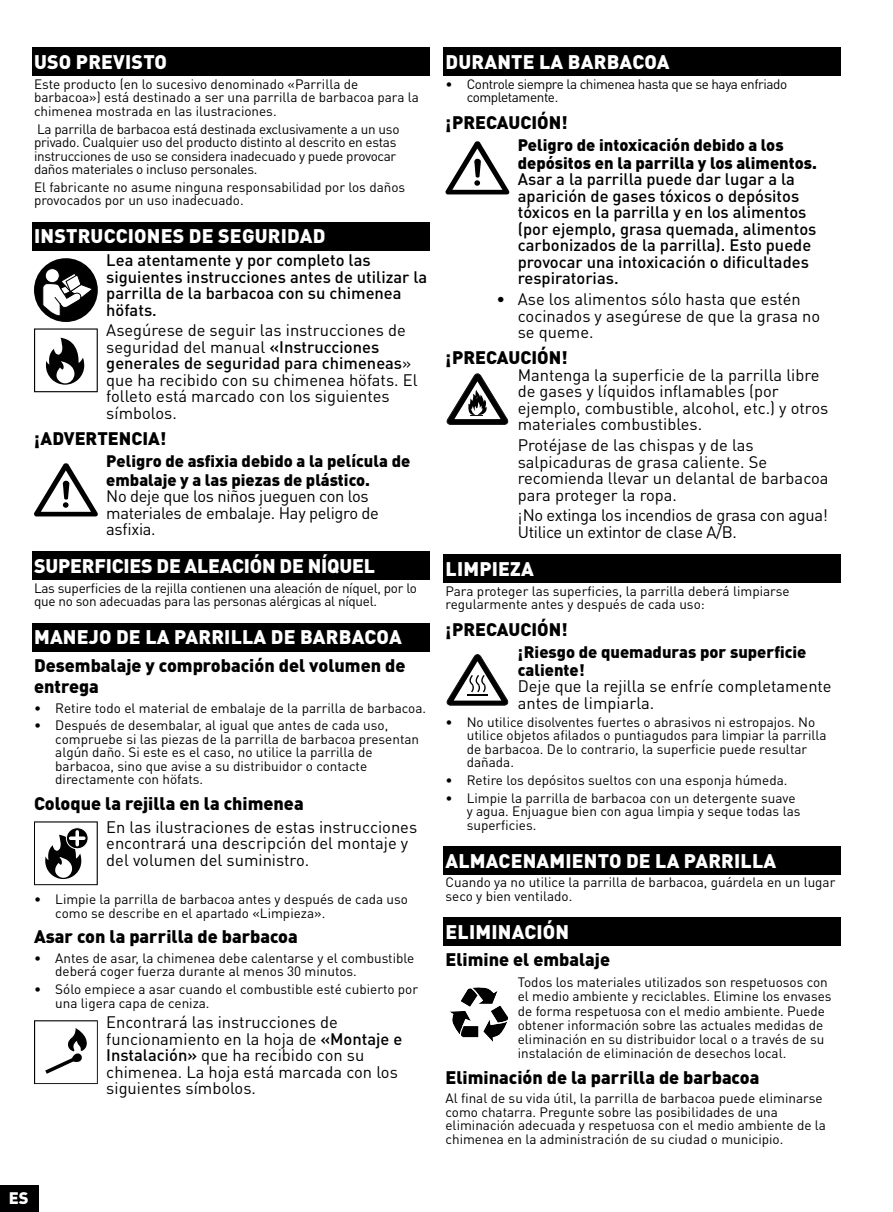
<style>
.page{position:relative;width:893px;height:1212px;background:#fff}
.page>*{position:absolute;margin:0;border:0;box-sizing:border-box;transform-origin:0 0}
.t1{font:900 19.5px "DIN Pro";letter-spacing:.01em;color:#fff}
.t2{font:900 19.5px "DIN Pro";letter-spacing:-.01em;color:#fff}
.t3{font:900 18px/21px "DIN Pro";color:#000}
.t4{font:16.5px/16.5px "DIN Pro";color:#000}
.t5{font:500 16.5px/16.5px "DIN Pro";color:#000}
.t6{font:900 16.5px/18px "DIN Pro";color:#000}
.t7{font:16.5px/16.5px "DIN Pro";letter-spacing:-.02em;color:#000}
.t8{font:900 16.5px "DIN Pro";color:#fff}
.t9{font:13.5px/13.5px "DIN Pro";color:#000}
.t10{font:13.5px/13.5px "DIN Pro";letter-spacing:-.02em;color:#000}
.t11{font:13.5px/13.5px "DIN Pro";letter-spacing:-.03em;color:#000}
.s1{font-weight:500}
</style>
<div class="page">
<div style="left:0;top:1185px;width:38px;height:27px;background:#000"></div>
<div style="left:32px;top:48px;width:398px;height:28px;background:#000"></div>
<div style="left:32px;top:222px;width:398px;height:28px;background:#000"></div>
<div style="left:32px;top:552px;width:398px;height:28px;background:#000"></div>
<div style="left:32px;top:623px;width:398px;height:28px;background:#000"></div>
<div style="left:443px;top:48px;width:398px;height:28px;background:#000"></div>
<div style="left:443px;top:555px;width:398px;height:28px;background:#000"></div>
<div style="left:443px;top:846px;width:398px;height:28px;background:#000"></div>
<div style="left:443px;top:918px;width:398px;height:28px;background:#000"></div>
<div style="left:34px;top:258px;width:64px;height:64px;background:#000;border-radius:50%"></div>
<div style="left:45px;top:269px;width:14px;height:14px;background:#fff;border-radius:50%"></div>
<div style="left:45px;top:268px;width:15px;height:15px;border:1px solid #000;border-radius:50%"></div>
<svg style="left:42px;top:272px;width:52px;height:45px"></svg>
<svg style="left:34px;top:328px;width:64px;height:64px"></svg>
<svg style="left:34px;top:463px;width:64px;height:53px"></svg>
<svg style="left:34px;top:821px;width:64px;height:64px"></svg>
<svg style="left:66px;top:828px;width:22px;height:21px"></svg>
<div style="left:66px;top:827px;width:22px;height:22px;border:1px solid #fff;border-radius:50%"></div>
<svg style="left:71px;top:836px;width:13px;height:4px"></svg>
<svg style="left:75px;top:832px;width:4px;height:13px"></svg>
<svg style="left:34px;top:1020px;width:64px;height:64px"></svg>
<svg style="left:445px;top:141px;width:64px;height:53px"></svg>
<svg style="left:446px;top:374px;width:62px;height:51px"></svg>
<svg style="left:446px;top:654px;width:62px;height:51px"></svg>
<svg style="left:449px;top:987px;width:59px;height:55px"></svg>
<h1 class="t1" style="left:34px;top:49px;width:134px">USO PREVISTO</h1>
<p class="t9" style="left:34px;top:77px;width:387px">Este producto (en lo sucesivo denominado «Parrilla de barbacoa») está destinado a ser una parrilla de barbacoa para la chimenea mostrada en las ilustraciones.</p>
<p class="t10" style="left:34px;top:121px;width:367px">La parrilla de barbacoa está destinada exclusivamente a un uso privado. Cualquier uso del producto distinto al descrito en estas instrucciones de uso se considera inadecuado y puede provocar daños materiales o incluso personales.</p>
<p class="t9" style="left:34px;top:180px;width:373px">El fabricante no asume ninguna responsabilidad por los daños provocados por un uso inadecuado.</p>
<h1 class="t1" style="left:34px;top:223px;width:293px">INSTRUCCIONES DE SEGURIDAD</h1>
<p class="t5" style="left:106px;top:251px;width:322px">Lea atentamente y por completo las siguientes instrucciones antes de utilizar la parrilla de la barbacoa con su chimenea höfats.</p>
<p class="t4" style="left:106px;top:322px;width:313px">Asegúrese de seguir las instrucciones de seguridad del manual <span class="s1">«Instrucciones generales de seguridad para chimeneas</span>» que ha recibido con su chimenea höfats. El folleto está marcado con los siguientes símbolos.</p>
<h2 class="t3" style="left:34px;top:427px;width:134px">¡ADVERTENCIA!</h2>
<p class="t6" style="left:106px;top:452px;width:305px">Peligro de asfixia debido a la película de embalaje y a las piezas de plástico.</p>
<p class="t7" style="left:106px;top:487px;width:274px">No deje que los niños jueguen con los materiales de embalaje. Hay peligro de asfixia.</p>
<h1 class="t2" style="left:34px;top:553px;width:342px">SUPERFICIES DE ALEACIÓN DE NÍQUEL</h1>
<p class="t10" style="left:34px;top:581px;width:384px">Las superficies de la rejilla contienen una aleación de níquel, por lo que no son adecuadas para las personas alérgicas al níquel.</p>
<h1 class="t1" style="left:34px;top:624px;width:369px">MANEJO DE LA PARRILLA DE BARBACOA</h1>
<h2 class="t3" style="left:34px;top:654px;width:373px">Desembalaje y comprobación del volumen de entrega</h2>
<p class="t9" style="left:34px;top:700px;width:394px">• Retire todo el material de embalaje de la parrilla de barbacoa.</p>
<p class="t9" style="left:55px;top:718px;width:365px;text-indent:-21px">• Después de desembalar, al igual que antes de cada uso, compruebe si las piezas de la parrilla de barbacoa presentan algún daño. Si este es el caso, no utilice la parrilla de barbacoa, sino que avise a su distribuidor o contacte directamente con höfats.</p>
<h2 class="t3" style="left:34px;top:792px;width:271px">Coloque la rejilla en la chimenea</h2>
<p class="t4" style="left:106px;top:818px;width:312px">En las ilustraciones de estas instrucciones encontrará una descripción del montaje y del volumen del suministro.</p>
<p class="t9" style="left:55px;top:892px;width:354px;text-indent:-21px">• Limpie la parrilla de barbacoa antes y después de cada uso como se describe en el apartado «Limpieza».</p>
<h2 class="t3" style="left:34px;top:925px;width:265px">Asar con la parrilla de barbacoa</h2>
<p class="t9" style="left:55px;top:950px;width:361px;text-indent:-21px">• Antes de asar, la chimenea debe calentarse y el combustible deberá coger fuerza durante al menos 30 minutos.</p>
<p class="t9" style="left:55px;top:982px;width:364px;text-indent:-21px">• Sólo empiece a asar cuando el combustible esté cubierto por una ligera capa de ceniza.</p>
<p class="t4" style="left:106px;top:1013px;width:297px">Encontrará las instrucciones de funcionamiento en la hoja de <span class="s1">«Montaje e Instalación»</span> que ha recibido con su chimenea. La hoja está marcada con los siguientes símbolos.</p>
<p class="t8" style="left:9px;top:1187px;width:21px">ES</p>
<h1 class="t1" style="left:446px;top:49px;width:226px">DURANTE LA BARBACOA</h1>
<p class="t11" style="left:467px;top:77px;width:322px;text-indent:-21px">• Controle siempre la chimenea hasta que se haya enfriado completamente.</p>
<h2 class="t3" style="left:445px;top:111px;width:124px">¡PRECAUCIÓN!</h2>
<p class="t6" style="left:518px;top:135px;width:301px">Peligro de intoxicación debido a los depósitos en la parrilla y los alimentos.</p>
<p class="t5" style="left:518px;top:170px;width:300px">Asar a la parrilla puede dar lugar a la aparición de gases tóxicos o depósitos tóxicos en la parrilla y en los alimentos (por ejemplo, grasa quemada, alimentos carbonizados de la parrilla). Esto puede provocar una intoxicación o dificultades respiratorias.</p>
<p class="t4" style="left:518px;top:290px;width:304px;text-indent:-21px">• Ase los alimentos sólo hasta que estén cocinados y asegúrese de que la grasa no se queme.</p>
<h2 class="t3" style="left:445px;top:347px;width:124px">¡PRECAUCIÓN!</h2>
<p class="t4" style="left:518px;top:366px;width:312px">Mantenga la superficie de la parrilla libre de gases y líquidos inflamables (por ejemplo, combustible, alcohol, etc.) y otros materiales combustibles.</p>
<p class="t4" style="left:518px;top:436px;width:312px">Protéjase de las chispas y de las salpicaduras de grasa caliente. Se recomienda llevar un delantal de barbacoa para proteger la ropa.</p>
<p class="t7" style="left:518px;top:506px;width:312px">¡No extinga los incendios de grasa con agua!<br>Utilice un extintor de clase A/B.</p>
<h1 class="t1" style="left:446px;top:556px;width:90px">LIMPIEZA</h1>
<p class="t9" style="left:445px;top:584px;width:346px">Para proteger las superficies, la parrilla deberá limpiarse regularmente antes y después de cada uso:</p>
<h2 class="t3" style="left:445px;top:618px;width:124px">¡PRECAUCIÓN!</h2>
<p class="t6" style="left:518px;top:642px;width:290px">¡Riesgo de quemaduras por superficie caliente!</p>
<p class="t4" style="left:518px;top:677px;width:315px">Deje que la rejilla se enfríe completamente antes de limpiarla.</p>
<p class="t9" style="left:467px;top:714px;width:361px;text-indent:-21px">• No utilice disolventes fuertes o abrasivos ni estropajos. No utilice objetos afilados o puntiagudos para limpiar la parrilla de barbacoa. De lo contrario, la superficie puede resultar dañada.</p>
<p class="t9" style="left:445px;top:773px;width:343px">• Retire los depósitos sueltos con una esponja húmeda.</p>
<p class="t9" style="left:467px;top:790px;width:335px;text-indent:-21px">• Limpie la parrilla de barbacoa con un detergente suave y agua. Enjuague bien con agua limpia y seque todas las superficies.</p>
<h1 class="t1" style="left:446px;top:847px;width:332px">ALMACENAMIENTO DE LA PARRILLA</h1>
<p class="t9" style="left:445px;top:875px;width:391px">Cuando ya no utilice la parrilla de barbacoa, guárdela en un lugar seco y bien ventilado.</p>
<h1 class="t1" style="left:446px;top:919px;width:125px">ELIMINACIÓN</h1>
<h2 class="t3" style="left:445px;top:948px;width:166px">Elimine el embalaje</h2>
<p class="t9" style="left:518px;top:974px;width:315px;line-height:14.2px">Todos los materiales utilizados son respetuosos con el medio ambiente y reciclables. Elimine los envases de forma respetuosa con el medio ambiente. Puede obtener información sobre las actuales medidas de eliminación en su distribuidor local o a través de su instalación de eliminación de desechos local.</p>
<h2 class="t3" style="left:445px;top:1066px;width:315px">Eliminación de la parrilla de barbacoa</h2>
<p class="t9" style="left:445px;top:1091px;width:382px">Al final de su vida útil, la parrilla de barbacoa puede eliminarse como chatarra. Pregunte sobre las posibilidades de una eliminación adecuada y respetuosa con el medio ambiente de la chimenea en la administración de su ciudad o municipio.</p>
</div>
